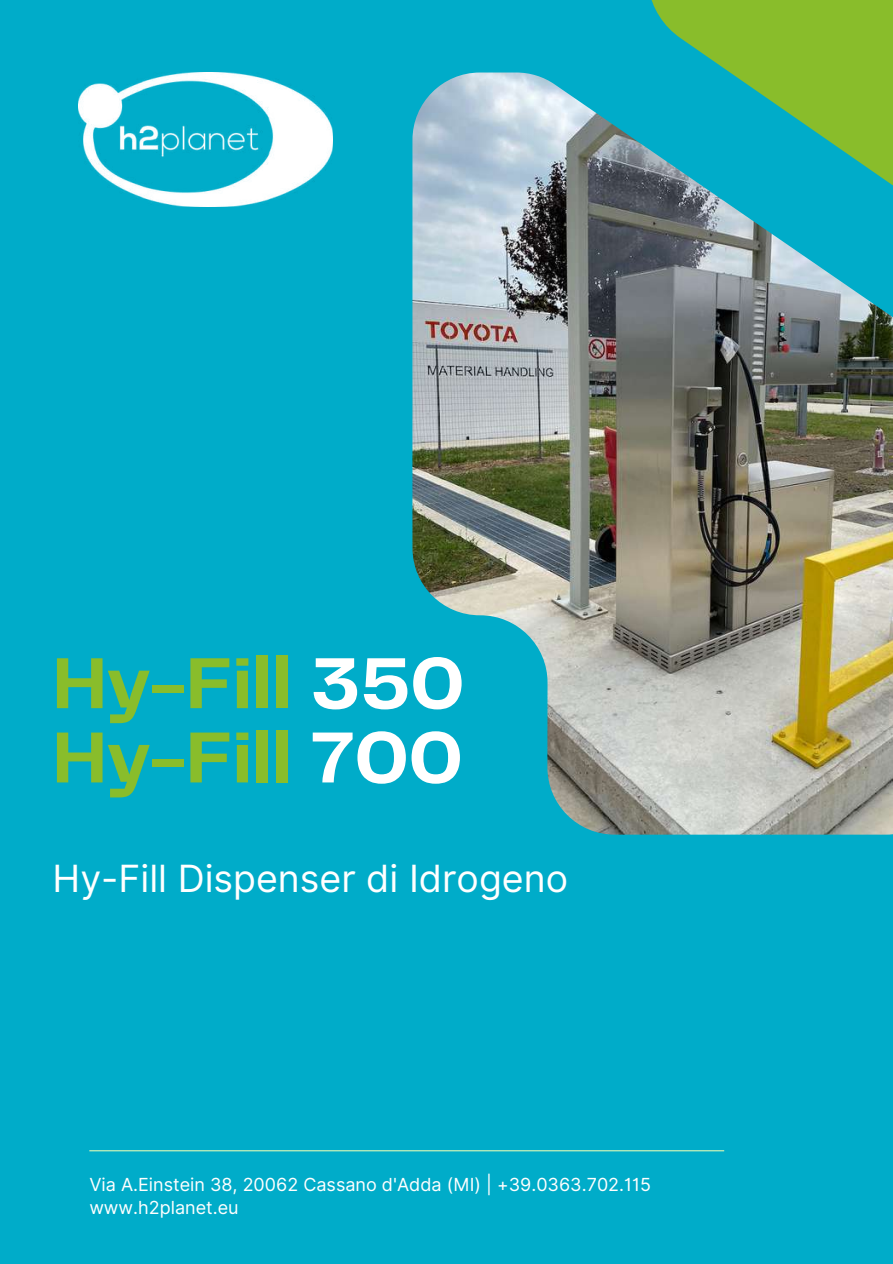
<style>
.page{position:relative;width:893px;height:1264px;background:#fff}
.page>*{position:absolute;margin:0;border:0;box-sizing:border-box;transform-origin:0 0}
.t1{font:700 75px/74.2px "Telegraf";color:#89bd2b}
.t2{font:37.5px "Inter";color:#fff}
.t3{font:18px/22.5px "Inter";color:#fff}
.s1{color:#fff}
</style>
<div class="page">
<div style="left:0;top:0;width:892px;height:1263px;background:#00acc9"></div>
<img style="left:412px;top:72px;width:480px;height:762px">
<hr style="left:89px;top:1150px;width:635px;height:1px;background:#dcf8b6">
<svg style="left:616px;top:0;width:276px;height:248px"></svg>
<img style="left:78px;top:72px;width:255px;height:134px">
<h1 class="t1" style="left:53px;top:650px;width:413px">Hy-Fill <span class="s1">350<br></span>Hy-Fill <span class="s1">700</span></h1>
<h2 class="t2" style="left:53px;top:856px;width:517px">Hy-Fill Dispenser di Idrogeno</h2>
<p class="t3" style="left:89px;top:1173px;width:563px">Via A.Einstein 38, 20062 Cassano d'Adda (MI) | +39.0363.702.115 www.h2planet.eu</p>
</div>
